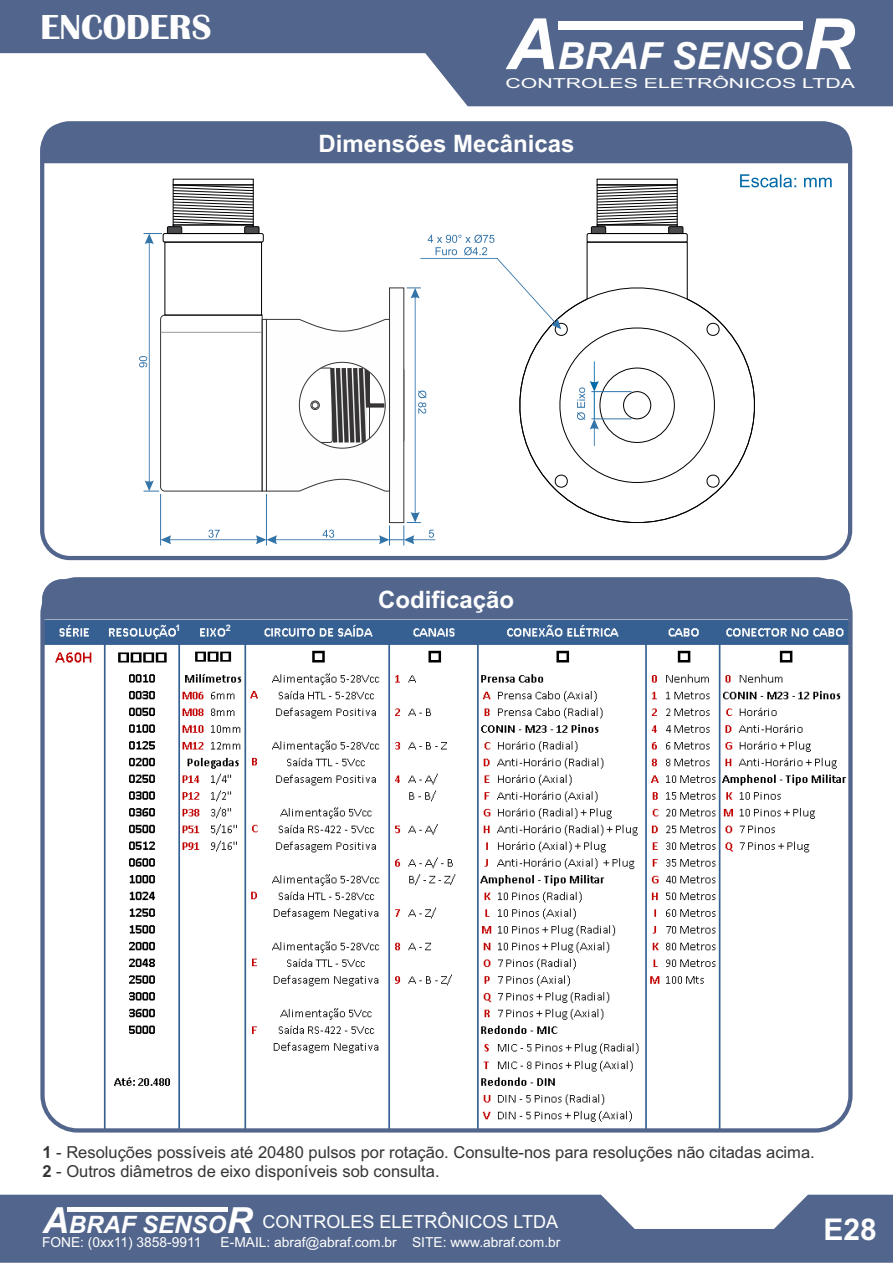
<style>
.page{position:relative;width:893px;height:1263px;background:#fff}
.page>*{position:absolute;margin:0;border:0;box-sizing:border-box;transform-origin:0 0}
.t1{font:italic 700 37.35px "Arial";color:#fefefe}
.t2{font:700 36px "Britannic";color:#fefefe}
.t3{font:700 30px "Arial";color:#fefefe}
.t4{font:700 24px "Arial";color:#fefefe}
.t5{font:18px "Arial";color:#fefefe}
.t6{font:16.5px/18.5px "Arial";color:#373435}
.t7{font:13.8px "Arial";color:#fefefe}
.t8{font:13.8px "Arial";color:#fefefe;scale:1.54 1}
.t9{font:700 9px "Arial";color:#fefefe}
.s1{font-size:70.8px}
.s2{font-weight:700}
.s3{font-weight:700;font-style:italic;font-size:36px}
.s4{font-weight:700;font-style:italic;font-size:24px}
</style>
<div class="page">
<svg style="left:740px;top:174px;width:92px;height:13px"></svg>
<svg style="left:723px;top:324px;width:32px;height:162px"></svg>
<svg style="left:139px;top:184px;width:584px;height:361px"></svg>
<div style="left:40px;top:121px;width:812px;height:439px;border:4px solid #52658c;border-radius:28px"></div>
<svg style="left:0;top:0;width:893px;height:106px;fill:#52658c"></svg>
<div style="left:558px;top:21px;width:245px;height:9px;background:#fefefe"></div>
<svg style="left:0;top:1195px;width:893px;height:68px;background:#647597"></svg>
<hr style="left:67px;top:1207px;width:160px;height:4px;background:#fefefe">
<div style="left:43px;top:123px;width:807px;height:40px;background:#52658c"></div>
<img style="left:45px;top:619px;width:803px;height:508px">
<div style="left:40px;top:577px;width:813px;height:555px;border:4px solid #52658c;border-radius:35px"></div>
<div style="left:42px;top:579px;width:808px;height:40px;background:#52658c"></div>
<h2 class="t2" style="left:40px;top:14px;width:172px">ENCODERS</h2>
<h1 class="t1" style="left:506px;top:42px;width:349px"><span class="s1">A</span>BRAF SENSO<span class="s1">R</span></h1>
<p class="t8" style="left:505px;top:78px;width:229px">CONTROLES ELETRÔNICOS LTDA</p>
<h3 class="t4" style="left:318px;top:134px;width:258px">Dimensões Mecânicas</h3>
<p class="t9" style="left:176px;top:624px;width:7px">1</p>
<p class="t9" style="left:226px;top:624px;width:7px">2</p>
<h3 class="t4" style="left:378px;top:590px;width:138px">Codificação</h3>
<p class="t6" style="left:43px;top:1145px;width:774px"><span class="s2">1</span> - Resoluções possíveis até 20480 pulsos por rotação. Consulte-nos para resoluções não citadas acima.<br><span class="s2">2</span> - Outros diâmetros de eixo disponíveis sob consulta.</p>
<p class="t5" style="left:43px;top:1215px;width:517px"><span class="s3">A</span><span class="s4">BRAF SENSO</span><span class="s3">R</span> CONTROLES ELETRÔNICOS LTDA</p>
<p class="t7" style="left:42px;top:1237px;width:161px">FONE: (0xx11) 3858-9911</p>
<p class="t7" style="left:221px;top:1237px;width:341px">E-MAIL: abraf@abraf.com.br SITE: www.abraf.com.br</p>
<h3 class="t3" style="left:823px;top:1218px;width:55px">E28</h3>
</div>
